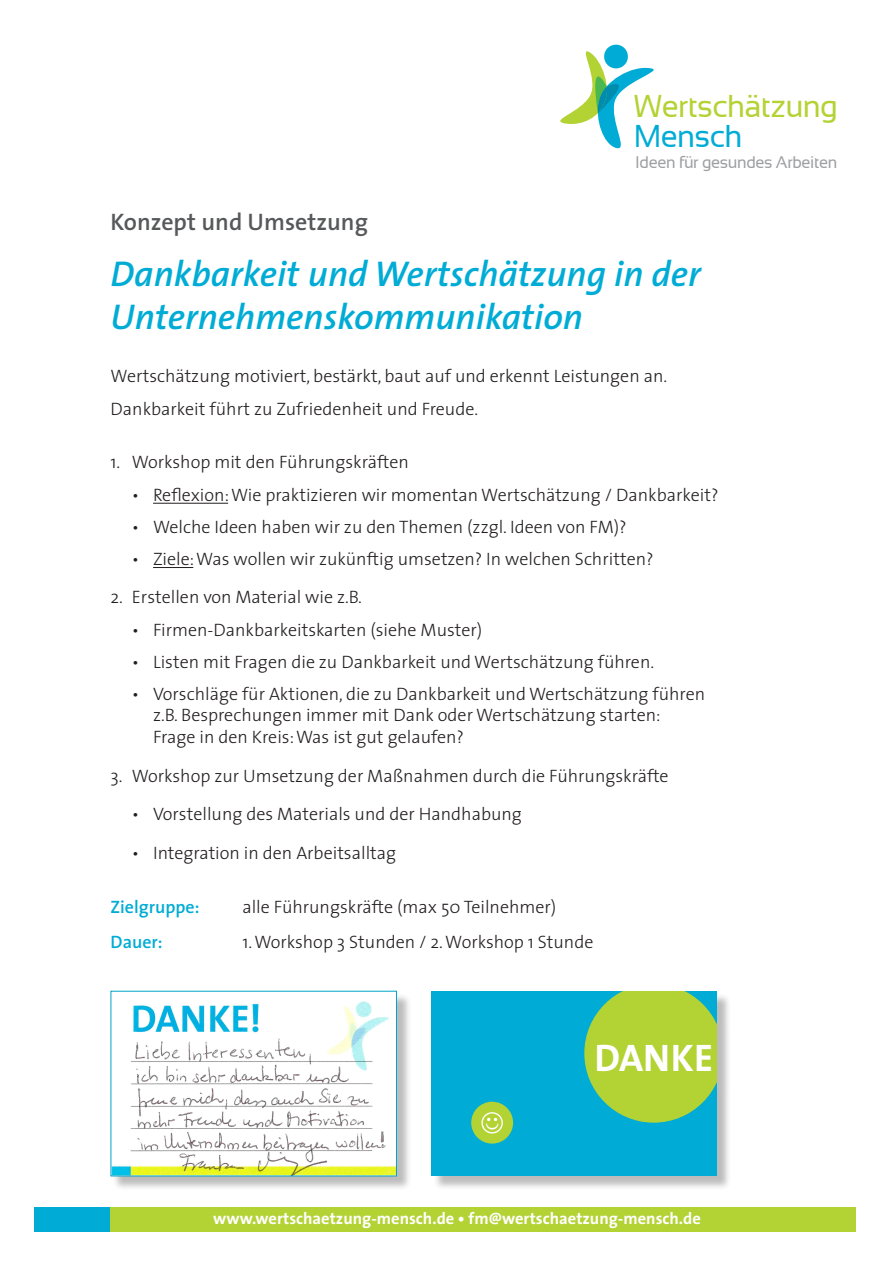
<style>
.page{position:relative;width:893px;height:1263px;background:#fff}
.page>*{position:absolute;margin:0;border:0;box-sizing:border-box;transform-origin:0 0}
.t1{font:700 38.7px "The Sans";color:#fff}
.Headline_Handschrift{font:italic 600 36px/43.2px "The Sans";color:#00acd5}
.t2{font:31.65px "Sansation";letter-spacing:-.02em;color:#b3d234}
.t3{font:31.65px "Sansation";letter-spacing:-.02em;color:#00acd5}
.t4{font:600 24px "The Sans";color:#57585a}
.Headline{font:300 18px/21.6px "The Sans";color:#231f20}
.Headline-2{font:600 18px "The Sans";color:#00acd5}
.t5{font:16.8px "Sansation";letter-spacing:-.02em;color:#9d9fa2}
.t6{font:700 16.5px "The Sans";color:#fff}
</style>
<div class="page">
<svg style="left:560px;top:45px;width:94px;height:104px"></svg>
<div style="left:34px;top:1207px;width:77px;height:25px;background:#00acd5"></div>
<div style="left:111px;top:1207px;width:745px;height:25px;background:#b3d234"></div>
<hr style="left:153px;top:503px;width:75px;height:1px;background:#231f20">
<hr style="left:153px;top:567px;width:40px;height:1px;background:#231f20">
<div style="left:433px;top:993px;width:298px;height:198px;background:#231f20;opacity:.3"></div>
<div style="left:431px;top:991px;width:285px;height:185px;background:#00acd5"></div>
<svg style="left:584px;top:991px;width:132px;height:132px"></svg>
<div style="left:471px;top:1102px;width:42px;height:41px;background:#b3d234;border-radius:50%"></div>
<svg style="left:481px;top:1112px;width:22px;height:21px"></svg>
<div style="left:112px;top:993px;width:300px;height:198px;background:#231f20;opacity:.3"></div>
<img style="left:113px;top:993px;width:282px;height:181px">
<h3 class="t2" style="left:634px;top:88px;width:206px">Wertschätzung</h3>
<h3 class="t3" style="left:634px;top:118px;width:110px">Mensch</h3>
<p class="t5" style="left:635px;top:153px;width:204px">Ideen für gesundes Arbeiten</p>
<p class="t4" style="left:111px;top:202px;width:259px">Konzept und Umsetzung</p>
<p class="Headline_Handschrift" style="left:111px;top:251px;width:592px">Dankbarkeit und Wertschätzung in der<br>Unternehmenskommunikation</p>
<p class="Headline" style="left:111px;top:365px;width:558px">Wertschätzung motiviert, bestärkt, baut auf und erkennt Leistungen an.</p>
<p class="Headline" style="left:111px;top:397px;width:369px">Dankbarkeit führt zu Zufriedenheit und Freude.</p>
<p class="Headline" style="left:111px;top:451px;width:300px">1. Workshop mit den Führungskräften</p>
<p class="Headline" style="left:132px;top:483px;width:588px">• Reflexion: Wie praktizieren wir momentan Wertschätzung / Dankbarkeit?</p>
<p class="Headline" style="left:132px;top:515px;width:496px">• Welche Ideen haben wir zu den Themen (zzgl. Ideen von FM)?</p>
<p class="Headline" style="left:132px;top:547px;width:523px">• Ziele: Was wollen wir zukünftig umsetzen? In welchen Schritten?</p>
<p class="Headline" style="left:111px;top:586px;width:253px">2. Erstellen von Material wie z.B.</p>
<p class="Headline" style="left:132px;top:618px;width:352px">• Firmen-Dankbarkeitskarten (siehe Muster)</p>
<p class="Headline" style="left:132px;top:650px;width:524px">• Listen mit Fragen die zu Dankbarkeit und Wertschätzung führen.</p>
<p class="Headline" style="left:153px;top:682px;width:554px;text-indent:-21px">• Vorschläge für Aktionen, die zu Dankbarkeit und Wertschätzung führen z.B. Besprechungen immer mit Dank oder Wertschätzung starten:<br>Frage in den Kreis: Was ist gut gelaufen?</p>
<p class="Headline" style="left:111px;top:764px;width:560px">3. Workshop zur Umsetzung der Maßnahmen durch die Führungskräfte</p>
<p class="Headline" style="left:132px;top:803px;width:392px">• Vorstellung des Materials und der Handhabung</p>
<p class="Headline" style="left:132px;top:841px;width:266px">• Integration in den Arbeitsalltag</p>
<p class="Headline-2" style="left:111px;top:892px;width:90px">Zielgruppe:</p>
<p class="Headline" style="left:242px;top:895px;width:315px">alle Führungskräfte (max 50 Teilnehmer)</p>
<p class="Headline-2" style="left:111px;top:926px;width:54px">Dauer:</p>
<p class="Headline" style="left:242px;top:930px;width:353px">1. Workshop 3 Stunden / 2. Workshop 1 Stunde</p>
<p class="t1" style="left:594px;top:1025px;width:120px">DANKE</p>
<p class="t6" style="left:213px;top:1204px;width:489px">www.wertschaetzung-mensch.de • fm@wertschaetzung-mensch.de</p>
</div>
